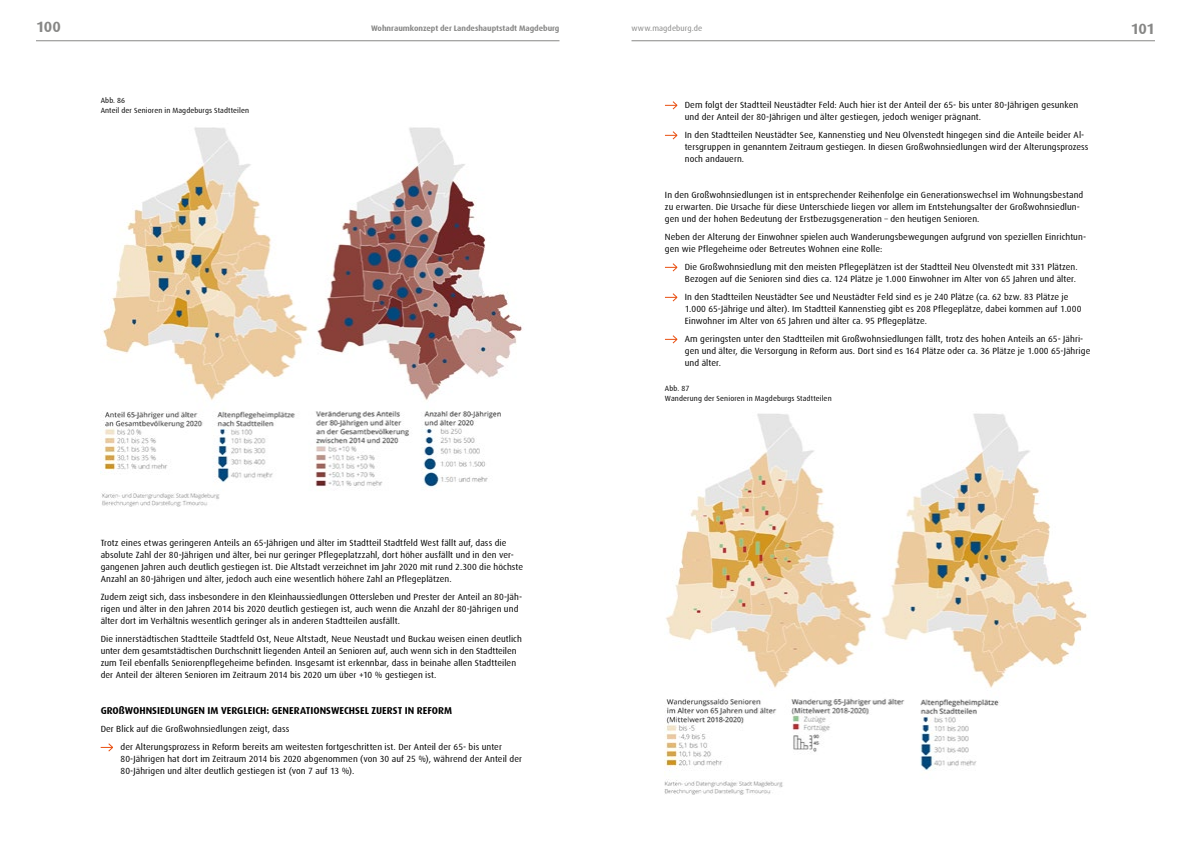
<style>
.page{position:relative;width:1191px;height:842px;background:#fff}
.page>*{position:absolute;margin:0;border:0;box-sizing:border-box;transform-origin:0 0}
.t1{font:700 15px "Dax";letter-spacing:-.035em;color:#878786}
.t2{font:700 10px "Dax";color:#000}
.t3{font:9px/12px "Dax";letter-spacing:.01em;color:#000}
.t4{font:700 8px "Dax";letter-spacing:-.005em;color:#878786}
.t5{font:8px "Dax";letter-spacing:.015em;color:#878786}
.t6{font:7.5px/10px "Dax";letter-spacing:.015em;color:#000}
</style>
<div class="page">
<hr style="left:36px;top:41px;width:523px;height:1px;background:#878786">
<hr style="left:631px;top:41px;width:524px;height:1px;background:#878786">
<img style="left:101px;top:127px;width:421px;height:380px">
<img style="left:665px;top:413px;width:423px;height:382px">
<svg style="left:101px;top:743px;width:12px;height:9px"></svg>
<svg style="left:665px;top:101px;width:13px;height:9px"></svg>
<svg style="left:665px;top:131px;width:13px;height:9px"></svg>
<svg style="left:665px;top:263px;width:13px;height:9px"></svg>
<svg style="left:665px;top:293px;width:13px;height:9px"></svg>
<svg style="left:665px;top:335px;width:13px;height:9px"></svg>
<h1 class="t1" style="left:36px;top:18px;width:26px">100</h1>
<p class="t4" style="left:371px;top:23px;width:190px">Wohnraumkonzept der Landeshauptstadt Magdeburg</p>
<p class="t5" style="left:631px;top:23px;width:72px">www.magdeburg.de</p>
<h1 class="t1" style="left:1130px;top:20px;width:26px">101</h1>
<p class="t6" style="left:101px;top:95px;width:150px">Abb. 86<br>Anteil der Senioren in Magdeburgs Stadtteilen</p>
<p class="t3" style="left:101px;top:537px;width:424px">Trotz eines etwas geringeren Anteils an 65-Jährigen und älter im Stadtteil Stadtfeld West fällt auf, dass die absolute Zahl der 80-Jährigen und älter, bei nur geringer Pflegeplatzzahl, dort höher ausfällt und in den ver&shy;gangenen Jahren auch deutlich gestiegen ist. Die Altstadt verzeichnet im Jahr 2020 mit rund 2.300 die höchste Anzahl an 80-Jährigen und älter, jedoch auch eine wesentlich höhere Zahl an Pflegeplätzen.</p>
<p class="t3" style="left:101px;top:591px;width:423px">Zudem zeigt sich, dass insbesondere in den Kleinhaussiedlungen Ottersleben und Prester der Anteil an 80-Jäh&shy;rigen und älter in den Jahren 2014 bis 2020 deutlich gestiegen ist, auch wenn die Anzahl der 80-Jährigen und älter dort im Verhältnis wesentlich geringer als in anderen Stadtteilen ausfällt.</p>
<p class="t3" style="left:101px;top:633px;width:423px">Die innerstädtischen Stadtteile Stadtfeld Ost, Neue Altstadt, Neue Neustadt und Buckau weisen einen deutlich unter dem gesamtstädtischen Durchschnitt liegenden Anteil an Senioren auf, auch wenn sich in den Stadtteilen zum Teil ebenfalls Seniorenpflegeheime befinden. Insgesamt ist erkennbar, dass in beinahe allen Stadtteilen der Anteil der älteren Senioren im Zeitraum 2014 bis 2020 um über +10 % gestiegen ist.</p>
<p class="t2" style="left:101px;top:705px;width:353px">GROßWOHNSIEDLUNGEN IM VERGLEICH: GENERATIONSWECHSEL ZUERST IN REFORM</p>
<p class="t3" style="left:120px;top:720px;width:383px;line-height:18px;text-indent:-20px">Der Blick auf die Großwohnsiedlungen zeigt, dass<br>der Alterungsprozess in Reform bereits am weitesten fortgeschritten ist. Der Anteil der 65- bis unter</p>
<p class="t3" style="left:120px;top:753px;width:403px">80-Jährigen hat dort im Zeitraum 2014 bis 2020 abgenommen (von 30 auf 25 %), während der Anteil der<br>80-Jährigen und älter deutlich gestiegen ist (von 7 auf 13 %).</p>
<p class="t3" style="left:685px;top:99px;width:395px">Dem folgt der Stadtteil Neustädter Feld: Auch hier ist der Anteil der 65- bis unter 80-Jährigen gesunken und der Anteil der 80-Jährigen und älter gestiegen, jedoch weniger prägnant.</p>
<p class="t3" style="left:685px;top:129px;width:405px">In den Stadtteilen Neustädter See, Kannenstieg und Neu Olvenstedt hingegen sind die Anteile beider Al&shy;tersgruppen in genanntem Zeitraum gestiegen. In diesen Großwohnsiedlungen wird der Alterungsprozess noch andauern.</p>
<p class="t3" style="left:665px;top:189px;width:420px">In den Großwohnsiedlungen ist in entsprechender Reihenfolge ein Generationswechsel im Wohnungsbestand zu erwarten. Die Ursache für diese Unterschiede liegen vor allem im Entstehungsalter der Großwohnsiedlun&shy;gen und der hohen Bedeutung der Erstbezugsgeneration – den heutigen Senioren.</p>
<p class="t3" style="left:665px;top:231px;width:423px">Neben der Alterung der Einwohner spielen auch Wanderungsbewegungen aufgrund von speziellen Einrichtun&shy;gen wie Pflegeheime oder Betreutes Wohnen eine Rolle:</p>
<p class="t3" style="left:685px;top:261px;width:394px">Die Großwohnsiedlung mit den meisten Pflegeplätzen ist der Stadtteil Neu Olvenstedt mit 331 Plätzen.<br>Bezogen auf die Senioren sind dies ca. 124 Plätze je 1.000 Einwohner im Alter von 65 Jahren und älter.</p>
<p class="t3" style="left:685px;top:291px;width:398px">In den Stadtteilen Neustädter See und Neustädter Feld sind es je 240 Plätze (ca. 62 bzw. 83 Plätze je<br>1.000 65-Jährige und älter). Im Stadtteil Kannenstieg gibt es 208 Pflegeplätze, dabei kommen auf 1.000<br>Einwohner im Alter von 65 Jahren und älter ca. 95 Pflegeplätze.</p>
<p class="t3" style="left:685px;top:333px;width:407px">Am geringsten unter den Stadtteilen mit Großwohnsiedlungen fällt, trotz des hohen Anteils an 65- Jähri&shy;gen und älter, die Versorgung in Reform aus. Dort sind es 164 Plätze oder ca. 36 Plätze je 1.000 65-Jährige und älter.</p>
<p class="t6" style="left:665px;top:383px;width:168px">Abb. 87<br>Wanderung der Senioren in Magdeburgs Stadtteilen</p>
</div>
